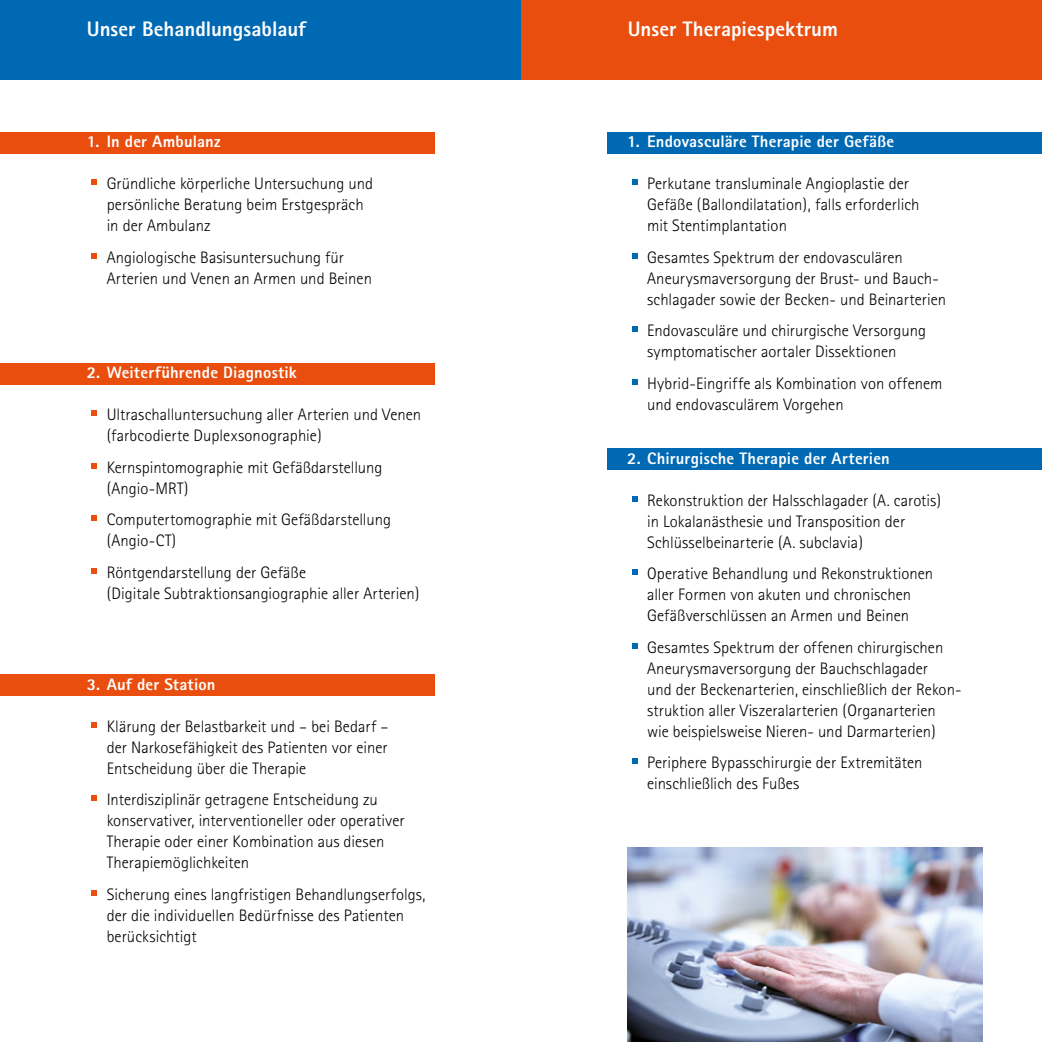
<style>
.page{position:relative;width:1042px;height:1042px;background:#fff}
.page>*{position:absolute;margin:0;border:0;box-sizing:border-box;transform-origin:0 0}
.t1{font:800 21px "Rotis Sans Serif";color:#fff}
.t2{font:300 16.62px/21px "Rotis Sans Serif";color:#000}
.t3{font:800 16.62px "Rotis Sans Serif";letter-spacing:.01em;color:#fff}
</style>
<div class="page">
<div style="left:521px;top:0;width:521px;height:79px;background:#e94e0f"></div>
<div style="left:0;top:0;width:521px;height:79px;background:#0069b4"></div>
<div style="left:0;top:132px;width:434px;height:21px;background:#e94e0f"></div>
<div style="left:0;top:363px;width:434px;height:21px;background:#e94e0f"></div>
<div style="left:0;top:675px;width:434px;height:21px;background:#e94e0f"></div>
<svg style="left:92px;top:180px;width:5px;height:5px"></svg>
<svg style="left:92px;top:253px;width:5px;height:5px"></svg>
<svg style="left:92px;top:410px;width:5px;height:6px"></svg>
<svg style="left:92px;top:463px;width:5px;height:5px"></svg>
<svg style="left:92px;top:515px;width:5px;height:6px"></svg>
<svg style="left:92px;top:568px;width:5px;height:5px"></svg>
<svg style="left:92px;top:722px;width:5px;height:5px"></svg>
<svg style="left:92px;top:795px;width:5px;height:6px"></svg>
<svg style="left:92px;top:890px;width:5px;height:5px"></svg>
<div style="left:608px;top:132px;width:434px;height:21px;background:#0069b4"></div>
<div style="left:608px;top:449px;width:434px;height:21px;background:#0069b4"></div>
<svg style="left:632px;top:180px;width:5px;height:5px"></svg>
<svg style="left:632px;top:253px;width:5px;height:5px"></svg>
<svg style="left:632px;top:327px;width:5px;height:5px"></svg>
<svg style="left:632px;top:379px;width:5px;height:5px"></svg>
<svg style="left:632px;top:496px;width:5px;height:5px"></svg>
<svg style="left:632px;top:569px;width:5px;height:6px"></svg>
<svg style="left:632px;top:643px;width:5px;height:5px"></svg>
<svg style="left:632px;top:758px;width:5px;height:6px"></svg>
<img style="left:627px;top:848px;width:355px;height:194px">
<p class="t1" style="left:87px;top:16px;width:221px">Unser Behandlungsablauf</p>
<p class="t3" style="left:87px;top:131px;width:135px">1. In der Ambulanz</p>
<p class="t2" style="left:107px;top:173px;width:268px">Gründliche körperliche Untersuchung und persönliche Beratung beim Erstgespräch in der Ambulanz</p>
<p class="t2" style="left:107px;top:247px;width:267px">Angiologische Basisuntersuchung für<br>Arterien und Venen an Armen und Beinen</p>
<p class="t3" style="left:87px;top:362px;width:212px">2. Weiterführende Diagnostik</p>
<p class="t2" style="left:107px;top:404px;width:316px">Ultraschalluntersuchung aller Arterien und Venen (farbcodierte Duplexsonographie)</p>
<p class="t2" style="left:107px;top:456px;width:277px">Kernspintomographie mit Gefäßdarstellung (Angio-MRT)</p>
<p class="t2" style="left:107px;top:509px;width:286px">Computertomographie mit Gefäßdarstellung (Angio-CT)</p>
<p class="t2" style="left:107px;top:561px;width:314px">Röntgendarstellung der Gefäße<br>(Digitale Subtraktionsangiographie aller Arterien)</p>
<p class="t3" style="left:87px;top:673px;width:130px">3. Auf der Station</p>
<p class="t2" style="left:107px;top:715px;width:283px;text-align:justify">Klärung der Belastbarkeit und – bei Bedarf – der Narkosefähigkeit des Patienten vor einer Entscheidung über die Therapie</p>
<p class="t2" style="left:107px;top:789px;width:300px">Interdisziplinär getragene Entscheidung zu konservativer, interventioneller oder operativer Therapie oder einer Kombination aus diesen Therapiemöglichkeiten</p>
<p class="t2" style="left:107px;top:883px;width:320px">Sicherung eines langfristigen Behandlungserfolgs, der die individuellen Bedürfnisse des Patienten berücksichtigt</p>
<p class="t1" style="left:628px;top:16px;width:212px">Unser Therapiespektrum</p>
<p class="t3" style="left:627px;top:131px;width:269px">1. Endovasculäre Therapie der Gefäße</p>
<p class="t2" style="left:647px;top:173px;width:274px">Perkutane transluminale Angioplastie der<br>Gefäße (Ballondilatation), falls erforderlich mit Stentimplantation</p>
<p class="t2" style="left:647px;top:247px;width:301px">Gesamtes Spektrum der endovasculären<br>Aneurysmaversorgung der Brust- und Bauch&shy;schlagader sowie der Becken- und Beinarterien</p>
<p class="t2" style="left:647px;top:320px;width:280px">Endovasculäre und chirurgische Versorgung symptomatischer aortaler Dissektionen</p>
<p class="t2" style="left:647px;top:373px;width:297px">Hybrid-Eingriffe als Kombination von offenem und endovasculärem Vorgehen</p>
<p class="t3" style="left:627px;top:447px;width:264px">2. Chirurgische Therapie der Arterien</p>
<p class="t2" style="left:647px;top:489px;width:296px">Rekonstruktion der Halsschlagader (A. carotis) in Lokalanästhesie und Transposition der<br>Schlüsselbeinarterie (A. subclavia)</p>
<p class="t2" style="left:647px;top:563px;width:288px">Operative Behandlung und Rekonstruktionen aller Formen von akuten und chronischen<br>Gefäßverschlüssen an Armen und Beinen</p>
<p class="t2" style="left:647px;top:636px;width:316px">Gesamtes Spektrum der offenen chirurgischen Aneurysmaversorgung der Bauchschlagader<br>und der Beckenarterien, einschließlich der Rekon&shy;struktion aller Viszeralarterien (Organarterien wie beispielsweise Nieren- und Darmarterien)</p>
<p class="t2" style="left:647px;top:752px;width:277px">Periphere Bypasschirurgie der Extremitäten einschließlich des Fußes</p>
</div>
